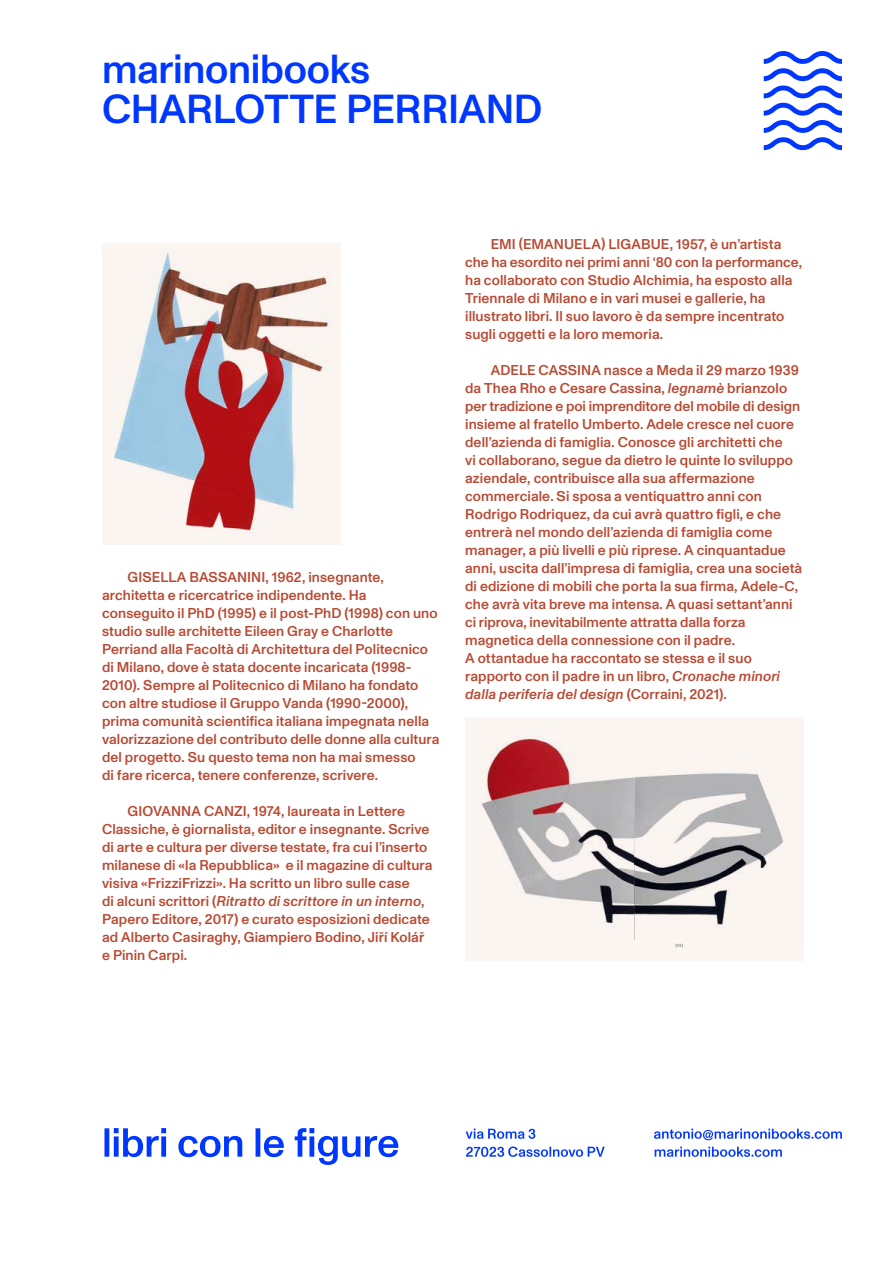
<style>
.page{position:relative;width:893px;height:1263px;background:#fff}
.page>*{position:absolute;margin:0;border:0;box-sizing:border-box;transform-origin:0 0}
.t1{font:500 40.5px/40.5px "Monument Grotesk";letter-spacing:-.005em;color:#0037ff}
.t2{font:500 14.25px/18px "Monument Grotesk";letter-spacing:.005em;color:#b84932}
.t3{font:500 4.5px "Monument Grotesk";color:#7c7a78}
.s1{font-style:italic}
</style>
<div class="page">
<svg style="left:104px;top:1128px;width:294px;height:37px"></svg>
<svg style="left:466px;top:1146px;width:139px;height:11px"></svg>
<svg style="left:466px;top:1128px;width:69px;height:11px"></svg>
<svg style="left:655px;top:1146px;width:127px;height:11px"></svg>
<svg style="left:764px;top:51px;width:78px;height:99px"></svg>
<svg style="left:102px;top:243px;width:238px;height:301px;fill:#f9f3ef"></svg>
<svg style="left:466px;top:717px;width:338px;height:243px;fill:#fbf5f2"></svg>
<svg style="left:654px;top:1128px;width:188px;height:12px"></svg>
<h1 class="t1" style="left:102px;top:46px;width:442px">marinonibooks<br>CHARLOTTE PERRIAND</h1>
<p class="t2" style="left:102px;top:567px;width:339px;text-indent:25px">GISELLA BASSANINI, 1962, insegnante, architetta e ricercatrice indipendente. Ha conseguito il PhD (1995) e il post-PhD (1998) con uno studio sulle architette Eileen Gray e Charlotte Perriand alla Facoltà di Architettura del Politecnico di Milano, dove è stata docente incaricata (1998- 2010). Sempre al Politecnico di Milano ha fondato con altre studiose il Gruppo Vanda (1990-2000), prima comunità scientifica italiana impegnata nella valorizzazione del contributo delle donne alla cultura del progetto. Su questo tema non ha mai smesso<br>di fare ricerca, tenere conferenze, scrivere.</p>
<p class="t2" style="left:102px;top:801px;width:332px;text-indent:25px">GIOVANNA CANZI, 1974, laureata in Lettere Classiche, è giornalista, editor e insegnante. Scrive di arte e cultura per diverse testate, fra cui l’inserto milanese di «la Repubblica» e il magazine di cultura visiva «FrizziFrizzi». Ha scritto un libro sulle case<br>di alcuni scrittori (<span class="s1">Ritratto di scrittore in un interno</span>, Papero Editore, 2017) e curato esposizioni dedicate ad Alberto Casiraghy, Giampiero Bodino, Jiří Kolář e Pinin Carpi.</p>
<p class="t2" style="left:465px;top:234px;width:338px;text-indent:26px">EMI (EMANUELA) LIGABUE, 1957, è un’artista che ha esordito nei primi anni ‘80 con la performance, ha collaborato con Studio Alchimia, ha esposto alla Triennale di Milano e in vari musei e gallerie, ha illustrato libri. Il suo lavoro è da sempre incentrato sugli oggetti e la loro memoria.</p>
<p class="t2" style="left:465px;top:360px;width:339px;text-indent:25px">ADELE CASSINA nasce a Meda il 29 marzo 1939 da Thea Rho e Cesare Cassina, <span class="s1">legnamè</span> brianzolo per tradizione e poi imprenditore del mobile di design insieme al fratello Umberto. Adele cresce nel cuore dell’azienda di famiglia. Conosce gli architetti che<br>vi collaborano, segue da dietro le quinte lo sviluppo aziendale, contribuisce alla sua affermazione commerciale. Si sposa a ventiquattro anni con Rodrigo Rodriquez, da cui avrà quattro figli, e che entrerà nel mondo dell’azienda di famiglia come manager, a più livelli e più riprese. A cinquantadue anni, uscita dall’impresa di famiglia, crea una società di edizione di mobili che porta la sua firma, Adele-C, che avrà vita breve ma intensa. A quasi settant’anni ci riprova, inevitabilmente attratta dalla forza magnetica della connessione con il padre.<br>A ottantadue ha raccontato se stessa e il suo rapporto con il padre in un libro, <span class="s1">Cronache minori dalla periferia del design</span> (Corraini, 2021).</p>
<p class="t3" style="left:675px;top:942px;width:9px">( VI )</p>
</div>
